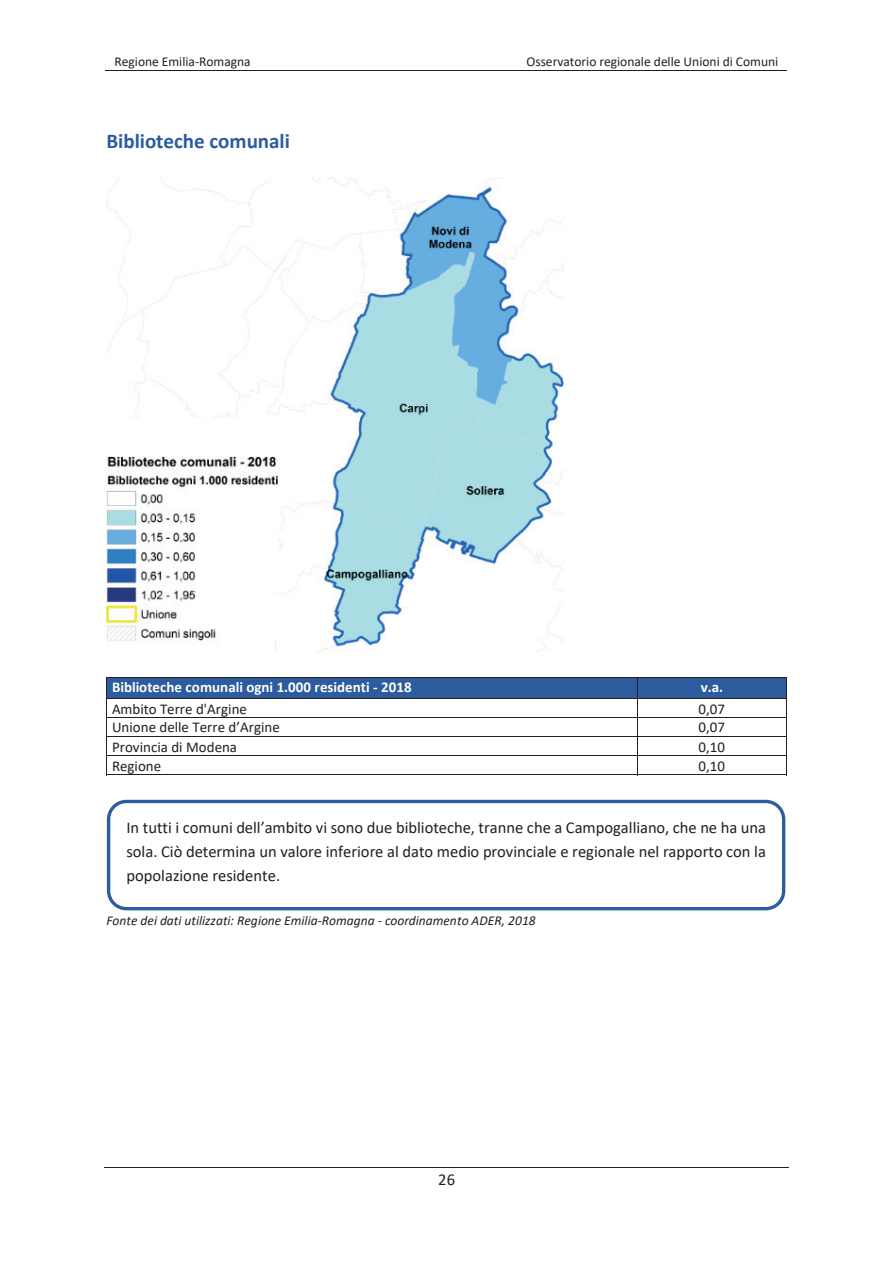
<style>
.page{position:relative;width:893px;height:1263px;background:#fff}
.page>*{position:absolute;margin:0;border:0;box-sizing:border-box;transform-origin:0 0}
.t1{font:700 21px "Calibri";color:#2c5c9d}
.t2{font:16.5px/24px "Calibri";color:#231f20;text-align:justify}
.t3{font:15px "Calibri";color:#231f20}
.t4{font:700 15px "Calibri";letter-spacing:.005em;color:#fff}
.t5{font:italic 13.5px "Calibri";color:#231f20}
.t6{font:13.5px "Calibri";color:#231f20}
</style>
<div class="page">
<hr style="left:105px;top:70px;width:342px;height:1px;background:#231f20">
<hr style="left:446px;top:70px;width:341px;height:1px;background:#231f20">
<hr style="left:104px;top:1167px;width:685px;height:1px;background:#231f20">
<div style="left:107px;top:677px;width:530px;height:21px;background:#2c5c9d"></div>
<div style="left:638px;top:677px;width:148px;height:21px;background:#2c5c9d"></div>
<hr style="left:106px;top:677px;width:531px;height:1px;background:#231f20">
<hr style="left:637px;top:677px;width:149px;height:1px;background:#231f20">
<hr style="left:106px;top:698px;width:531px;height:1px;background:#231f20">
<hr style="left:637px;top:698px;width:149px;height:1px;background:#231f20">
<hr style="left:106px;top:717px;width:531px;height:1px;background:#231f20">
<hr style="left:637px;top:717px;width:149px;height:1px;background:#231f20">
<hr style="left:106px;top:736px;width:531px;height:1px;background:#231f20">
<hr style="left:637px;top:736px;width:149px;height:1px;background:#231f20">
<hr style="left:106px;top:755px;width:531px;height:1px;background:#231f20">
<hr style="left:637px;top:755px;width:149px;height:1px;background:#231f20">
<svg style="left:106px;top:678px;width:1px;height:96px"></svg>
<hr style="left:106px;top:774px;width:531px;height:1px;background:#231f20">
<svg style="left:637px;top:678px;width:1px;height:97px"></svg>
<hr style="left:638px;top:774px;width:148px;height:1px;background:#231f20">
<svg style="left:786px;top:677px;width:1px;height:98px"></svg>
<img style="left:106px;top:177px;width:457px;height:476px">
<div style="left:107px;top:800px;width:678px;height:110px;border:3px solid #2c5e9d;border-radius:18px"></div>
<div style="left:106px;top:419px;width:161px;height:32px;background:#fff"></div>
<p class="t6" style="left:115px;top:52px;width:138px">Regione Emilia-Romagna</p>
<p class="t6" style="left:526px;top:52px;width:253px">Osservatorio regionale delle Unioni di Comuni</p>
<p class="t1" style="left:106px;top:126px;width:185px">Biblioteche comunali</p>
<p class="t4" style="left:112px;top:676px;width:301px">Biblioteche comunali ogni 1.000 residenti - 2018</p>
<p class="t4" style="left:701px;top:676px;width:24px">v.a.</p>
<p class="t3" style="left:112px;top:698px;width:137px">Ambito Terre d'Argine</p>
<p class="t3" style="left:699px;top:698px;width:28px">0,07</p>
<p class="t3" style="left:112px;top:717px;width:169px">Unione delle Terre d’Argine</p>
<p class="t3" style="left:699px;top:717px;width:28px">0,07</p>
<p class="t3" style="left:112px;top:736px;width:127px">Provincia di Modena</p>
<p class="t3" style="left:699px;top:736px;width:28px">0,10</p>
<p class="t3" style="left:112px;top:755px;width:51px">Regione</p>
<p class="t3" style="left:699px;top:755px;width:28px">0,10</p>
<p class="t2" style="left:126px;top:815px;width:641px">In tutti i comuni dell’ambito vi sono due biblioteche, tranne che a Campogalliano, che ne ha una sola. Ciò determina un valore inferiore al dato medio provinciale e regionale nel rapporto con la popolazione residente.</p>
<p class="t5" style="left:106px;top:911px;width:431px">Fonte dei dati utilizzati: Regione Emilia-Romagna - coordinamento ADER, 2018</p>
<p class="t2" style="left:438px;top:1167px;width:18px">26</p>
</div>
